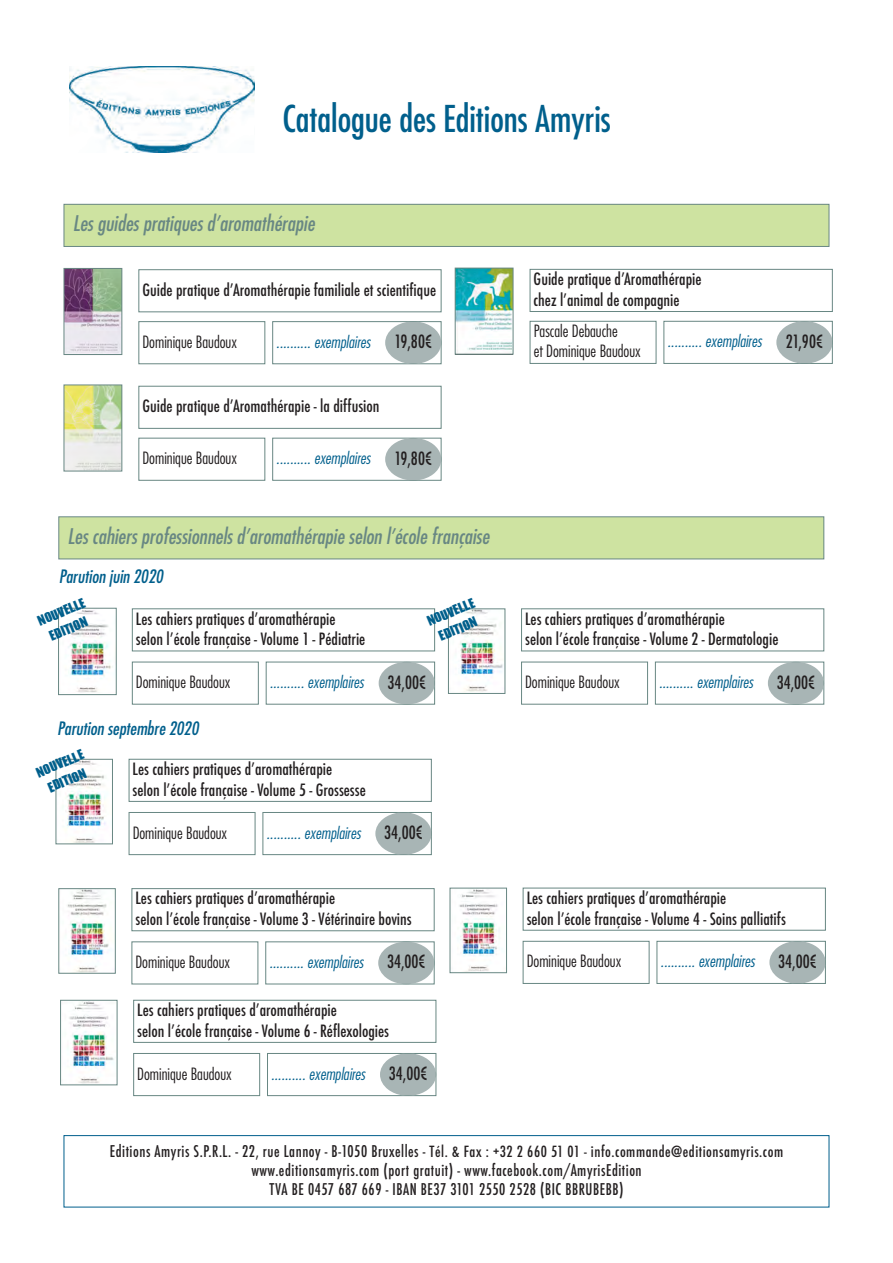
<style>
.page{position:relative;width:893px;height:1263px;background:#fff}
.page>*{position:absolute;margin:0;border:0;box-sizing:border-box;transform-origin:0 0}
.t1{font:condensed 36px "Futura";color:#005f8c}
.t2{font:italic condensed 21px "Futura";color:#688783}
.t3{font:italic condensed 18px "Futura";color:#005f8c}
.t4{font:500 condensed 16.5px/20.7px "Futura";color:#231f20}
.t5{font:italic 300 condensed 16.5px "Futura";color:#005f8c}
.t6{font:300 condensed 16.5px/19.8px "Futura";color:#231f20}
.t7{font:500 condensed 15.75px/19.2px "Futura";letter-spacing:.035em;color:#231f20;text-align:center;scale:.95 1}
.t8{font:500 condensed 15px "Futura";letter-spacing:.035em;color:#231f20}
.t9{font:15px/18.1px "JCH Ead A";color:#005f8c;text-align:center}
.s1{font-weight:500;font-style:normal;font-size:17.85px;color:#231f20}
.s2{font-size:15.75px}
</style>
<div class="page">
<div style="left:64px;top:1135px;width:765px;height:72px;border:1px solid #005f8c"></div>
<div style="left:64px;top:204px;width:765px;height:42px;background:#cee3a1"></div>
<div style="left:64px;top:204px;width:765px;height:43px;border:1px solid #688783"></div>
<div style="left:59px;top:517px;width:765px;height:42px;background:#cee3a1"></div>
<div style="left:59px;top:517px;width:765px;height:42px;border:1px solid #688783"></div>
<img style="left:70px;top:67px;width:185px;height:85px">
<svg style="left:64px;top:268px;width:201px;height:96px"></svg>
<div style="left:139px;top:269px;width:302px;height:43px;border:1px solid #688783"></div>
<div style="left:272px;top:321px;width:169px;height:43px;border:1px solid #688783"></div>
<svg style="left:385px;top:321px;width:56px;height:43px;background:#b5c0c0"></svg>
<svg style="left:64px;top:385px;width:201px;height:96px"></svg>
<div style="left:139px;top:386px;width:302px;height:43px;border:1px solid #688783"></div>
<div style="left:272px;top:438px;width:169px;height:42px;border:1px solid #688783"></div>
<svg style="left:385px;top:438px;width:56px;height:42px;background:#b6c1c1"></svg>
<svg style="left:58px;top:608px;width:201px;height:96px"></svg>
<svg style="left:379px;top:662px;width:56px;height:42px;background:#b5c0c0"></svg>
<svg style="left:58px;top:888px;width:200px;height:96px"></svg>
<div style="left:132px;top:888px;width:302px;height:43px;border:1px solid #688783"></div>
<svg style="left:378px;top:942px;width:56px;height:42px;background:#b6c1c1"></svg>
<svg style="left:56px;top:759px;width:199px;height:96px"></svg>
<div style="left:129px;top:759px;width:303px;height:42px;border:1px solid #688783"></div>
<div style="left:263px;top:812px;width:169px;height:43px;border:1px solid #688783"></div>
<svg style="left:375px;top:812px;width:57px;height:43px"></svg>
<svg style="left:448px;top:608px;width:200px;height:96px"></svg>
<svg style="left:768px;top:662px;width:56px;height:42px;background:#b5c1c1"></svg>
<svg style="left:450px;top:888px;width:199px;height:96px"></svg>
<div style="left:657px;top:941px;width:169px;height:43px;border:1px solid #688783"></div>
<svg style="left:769px;top:941px;width:57px;height:43px"></svg>
<svg style="left:60px;top:1000px;width:200px;height:96px"></svg>
<div style="left:133px;top:1000px;width:303px;height:42px;border:1px solid #688783"></div>
<div style="left:267px;top:1053px;width:169px;height:43px;border:1px solid #688783"></div>
<svg style="left:380px;top:1053px;width:56px;height:43px"></svg>
<svg style="left:455px;top:268px;width:201px;height:96px"></svg>
<div style="left:530px;top:269px;width:302px;height:43px;border:1px solid #688783"></div>
<div style="left:664px;top:321px;width:168px;height:43px;border:1px solid #688783"></div>
<svg style="left:776px;top:321px;width:56px;height:43px"></svg>
<h1 class="t1" style="left:283px;top:101px;width:330px">Catalogue des Editions Amyris</h1>
<p class="t2" style="left:73px;top:214px;width:247px">Lesguidespratiquesd’aromathérapie</p>
<p class="t4" style="left:142px;top:280px;width:295px">Guide pratique d’Aromathérapie familiale et scientifique</p>
<p class="t5" style="left:276px;top:334px;width:157px">..........exemplaires <span class="s1">19,80€</span></p>
<p class="t6" style="left:142px;top:333px;width:96px">Dominique Baudoux</p>
<p class="t4" style="left:142px;top:397px;width:239px">Guide pratique d’Aromathérapie - la diffusion</p>
<p class="t5" style="left:276px;top:451px;width:157px">..........exemplaires <span class="s1">19,80€</span></p>
<p class="t6" style="left:142px;top:449px;width:96px">Dominique Baudoux</p>
<p class="t2" style="left:68px;top:526px;width:427px">Lescahiersprofessionnelsd’aromathérapie selon l’école française</p>
<p class="t3" style="left:59px;top:567px;width:109px">Parution juin 2020</p>
<p class="t9" style="left:35px;top:614px;width:52px;rotate:-23deg">NOUVELLE<br>EDITION</p>
<p class="t9" style="left:424px;top:614px;width:52px;rotate:-23deg">NOUVELLE<br>EDITION</p>
<p class="t4" style="left:136px;top:609px;width:231px">Les cahiers pratiques d’aromathérapie selon l’école française - Volume 1 - Pédiatrie</p>
<p class="t5" style="left:270px;top:675px;width:158px">..........exemplaires <span class="s1">34,00€</span></p>
<p class="t6" style="left:136px;top:673px;width:96px">Dominique Baudoux</p>
<p class="t3" style="left:57px;top:720px;width:146px">Parution septembre 2020</p>
<p class="t9" style="left:33px;top:765px;width:52px;rotate:-23deg">NOUVELLE<br>EDITION</p>
<p class="t4" style="left:133px;top:760px;width:235px">Les cahiers pratiques d’aromathérapie<br>selon l’école française - Volume 5 - Grossesse</p>
<p class="t5" style="left:266px;top:825px;width:158px">..........exemplaires <span class="s1">34,00€</span></p>
<p class="t6" style="left:133px;top:824px;width:96px">Dominique Baudoux</p>
<p class="t4" style="left:135px;top:889px;width:278px">Les cahiers pratiques d’aromathérapie<br>selon l’école française - Volume 3 - Vétérinaire bovins</p>
<p class="t5" style="left:269px;top:955px;width:158px">..........exemplaires <span class="s1">34,00€</span></p>
<p class="t6" style="left:136px;top:953px;width:96px">Dominique Baudoux</p>
<p class="t4" style="left:137px;top:1001px;width:253px">Les cahiers pratiques d’aromathérapie<br>selon l’école française - Volume 6 - Réflexologies</p>
<p class="t5" style="left:271px;top:1066px;width:158px">..........exemplaires <span class="s1">34,00€</span></p>
<p class="t6" style="left:137px;top:1065px;width:96px">Dominique Baudoux</p>
<p class="t4" style="left:534px;top:270px;width:169px">Guide pratique d’Aromathérapie chez l’animal de compagnie</p>
<p class="t5" style="left:667px;top:334px;width:157px">..........exemplaires <span class="s1">21,90€</span></p>
<p class="t6" style="left:534px;top:323px;width:109px">Pascale Debauche<br>et Dominique Baudoux</p>
<p class="t4" style="left:525px;top:609px;width:255px">Les cahiers pratiques d’aromathérapie<br>selon l’école française - Volume 2 - Dermatologie</p>
<p class="t5" style="left:659px;top:675px;width:158px">..........exemplaires <span class="s1">34,00€</span></p>
<p class="t6" style="left:525px;top:673px;width:96px">Dominique Baudoux</p>
<p class="t4" style="left:527px;top:888px;width:261px">Les cahiers pratiques d’aromathérapie<br>selon l’école française - Volume 4 - Soins palliatifs</p>
<p class="t5" style="left:661px;top:954px;width:158px">..........exemplaires <span class="s1">34,00€</span></p>
<p class="t6" style="left:527px;top:952px;width:96px">Dominique Baudoux</p>
<p class="t8" style="left:110px;top:1144px;width:675px"><span class="s2">Editions Amyris S.P.R.L. - 22, rue Lannoy - B-1050 Bruxelles -</span> Tél. &amp; Fax : +32 2 660 51 01 - info.commande@editionsamyris.com</p>
<p class="t7" style="left:251px;top:1162px;width:412px">www.editionsamyris.com (port gratuit) - www.facebook.com/AmyrisEdition<br>TVA BE 0457 687 669 - IBAN BE37 3101 2550 2528 (BIC BBRUBEBB)</p>
</div>
